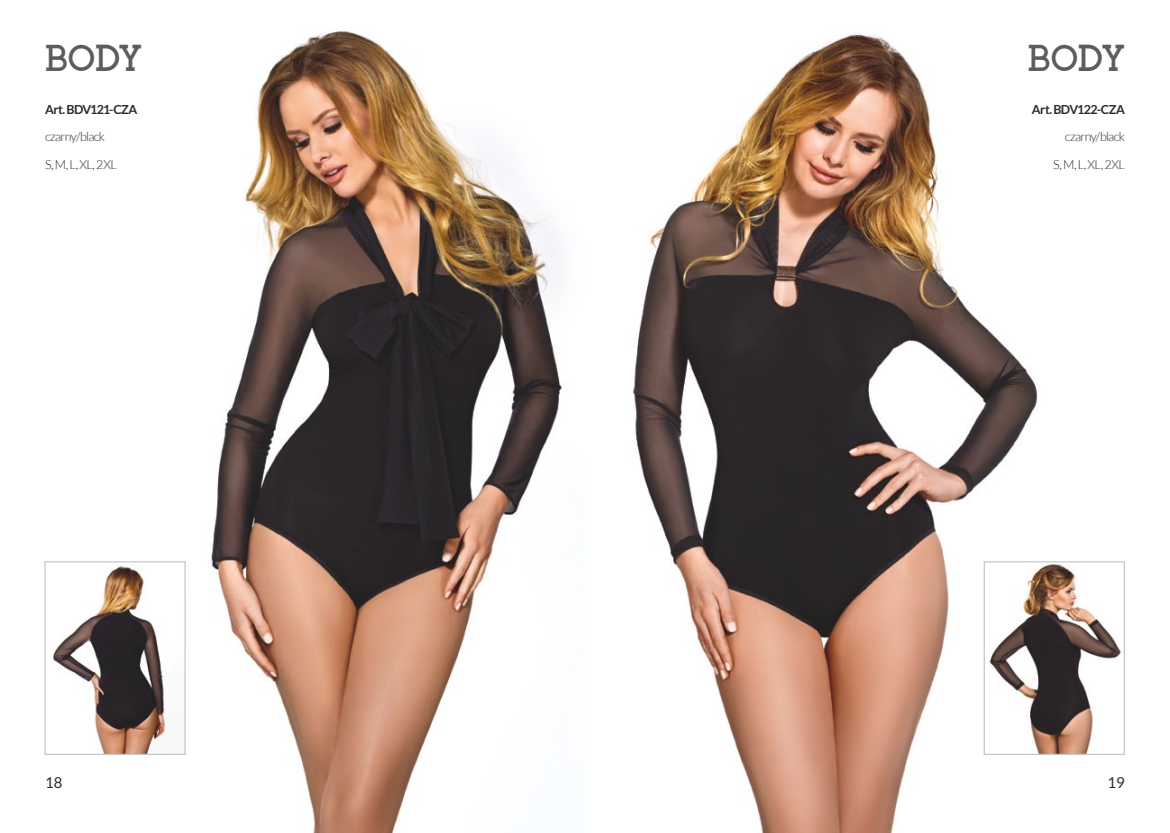
<style>
.page{position:relative;width:1170px;height:833px;background:#fff}
.page>*{position:absolute;margin:0;border:0;box-sizing:border-box;transform-origin:0 0}
.t1{font:35px "Arctic";letter-spacing:-.015em;color:#5c5c5b}
.t2{font:15px "Lato";color:#2b2b2a}
.t3{font:300 12.5px/27.2px "Lato";letter-spacing:-.05em;color:#2b2b2a;text-align:right}
.t4{font:700 12.5px "Lato";letter-spacing:-.045em;color:#2b2b2a}
</style>
<div class="page">
<img style="left:211px;top:30px;width:914px;height:803px">
<img style="left:53px;top:566px;width:115px;height:187px">
<div style="left:44px;top:561px;width:142px;height:194px;border:1px solid #c6c7c7"></div>
<img style="left:985px;top:563px;width:137px;height:190px">
<div style="left:983px;top:561px;width:141px;height:194px;border:1px solid #c6c7c7"></div>
<h1 class="t1" style="left:45px;top:39px;width:99px">BODY</h1>
<p class="t4" style="left:45px;top:102px;width:94px">Art. BDV121-CZA</p>
<p class="t3" style="left:45px;top:123px;width:73px;text-align:left">czarny/black<br>S, M, L, XL, 2XL</p>
<h1 class="t1" style="left:1027px;top:39px;width:99px">BODY</h1>
<p class="t4" style="left:1031px;top:102px;width:94px">Art. BDV122-CZA</p>
<p class="t3" style="left:1053px;top:123px;width:73px">czarny/black<br>S, M, L, XL, 2XL</p>
<p class="t2" style="left:45px;top:774px;width:19px">18</p>
<p class="t2" style="left:1107px;top:774px;width:19px">19</p>
</div>
